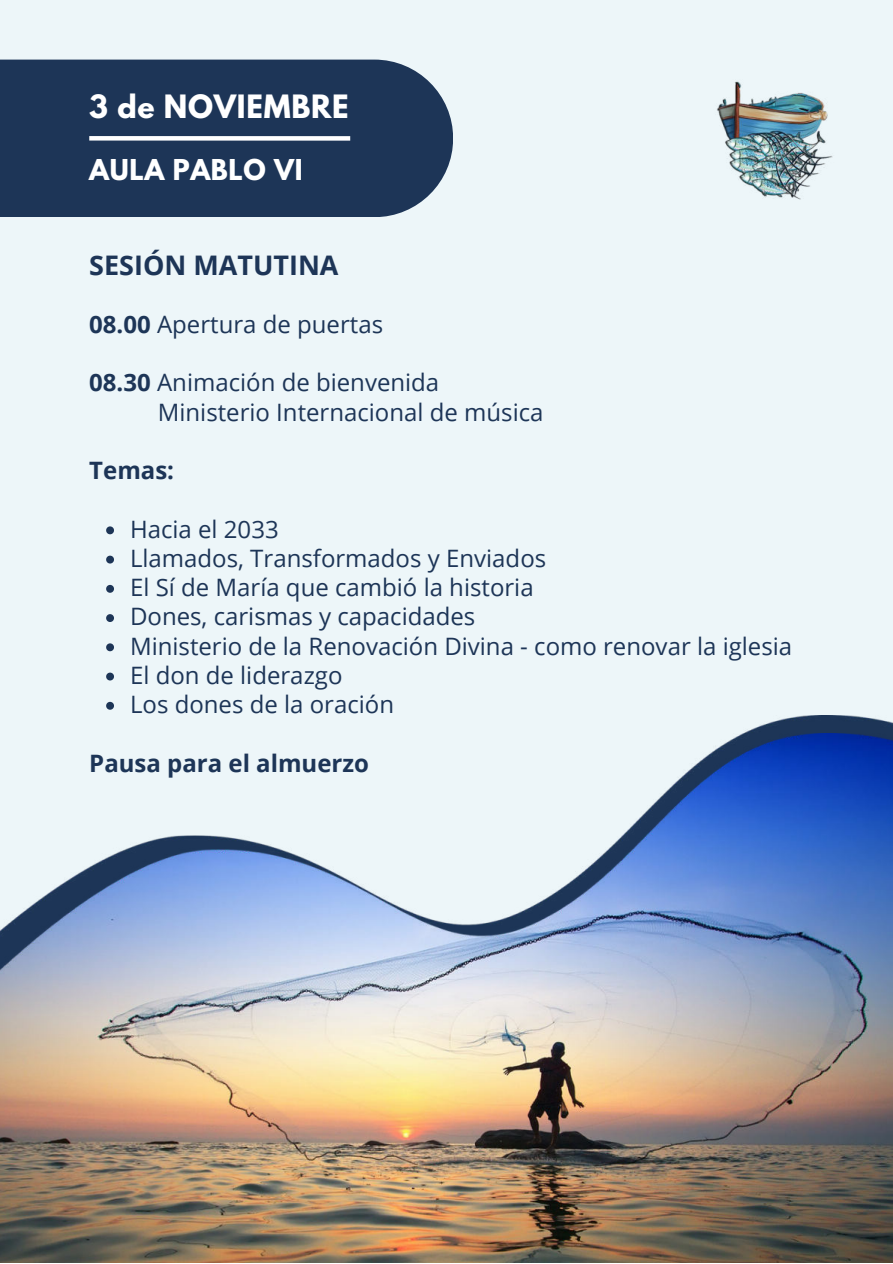
<style>
.page{position:relative;width:893px;height:1264px;background:#fff}
.page>*{position:absolute;margin:0;border:0;box-sizing:border-box;transform-origin:0 0}
.t1{font:700 28.5px "League Spartan";letter-spacing:.025em;color:#fff}
.t2{font:700 27px "Open Sans";color:#1d3557}
.t3{font:700 25.5px "League Spartan";letter-spacing:.025em;color:#fff}
.t4{font:24px/29.2px "Open Sans";color:#1d3557}
.t5{font:700 24px "Open Sans";color:#1d3557}
.s1{font-weight:700}
</style>
<div class="page">
<div style="left:0;top:0;width:892px;height:1262px;background:#edf6f9"></div>
<div style="left:0;top:60px;width:453px;height:157px;background:#1d3557"></div>
<img style="left:717px;top:81px;width:116px;height:119px">
<svg style="left:106px;top:526px;width:8px;height:8px"></svg>
<svg style="left:106px;top:555px;width:8px;height:8px"></svg>
<svg style="left:106px;top:585px;width:8px;height:7px"></svg>
<svg style="left:106px;top:614px;width:8px;height:8px"></svg>
<svg style="left:106px;top:643px;width:8px;height:8px"></svg>
<svg style="left:106px;top:672px;width:8px;height:8px"></svg>
<svg style="left:106px;top:702px;width:8px;height:7px"></svg>
<img style="left:741px;top:715px;width:151px;height:19px">
<img style="left:0;top:734px;width:892px;height:528px">
<div style="left:89px;top:136px;width:261px;height:5px;background:#fff"></div>
<p class="t1" style="left:89px;top:84px;width:261px">3 de NOVIEMBRE</p>
<p class="t3" style="left:89px;top:149px;width:215px">AULA PABLO VI</p>
<p class="t2" style="left:89px;top:246px;width:251px">SESIÓN MATUTINA</p>
<p class="t4" style="left:89px;top:309px;width:295px"><span class="s1">08.00</span> Apertura de puertas</p>
<p class="t4" style="left:158px;top:367px;width:387px;text-indent:-69px"><span class="s1">08.30</span> Animación de bienvenida<br>Ministerio Internacional de música</p>
<p class="t5" style="left:89px;top:453px;width:86px">Temas:</p>
<p class="t4" style="left:130px;top:513px;width:663px">Hacia el 2033<br>Llamados, Transformados y Enviados<br>El Sí de María que cambió la historia<br>Dones, carismas y capacidades<br>Ministerio de la Renovación Divina - como renovar la iglesia<br>El don de liderazgo<br>Los dones de la oración</p>
<p class="t5" style="left:89px;top:746px;width:281px">Pausa para el almuerzo</p>
</div>
